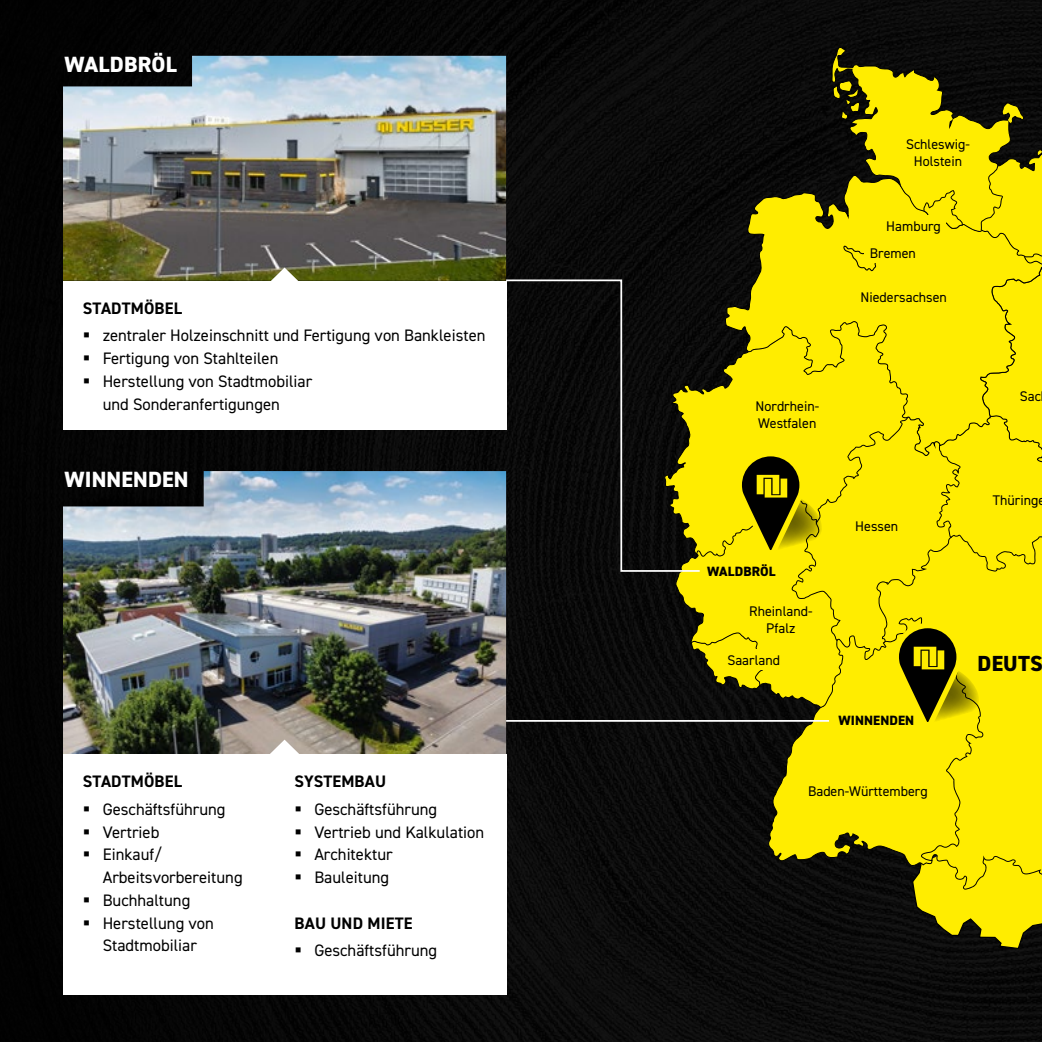
<style>
.page{position:relative;width:1042px;height:1042px;background:#fff}
.page>*{position:absolute;margin:0;border:0;box-sizing:border-box;transform-origin:0 0}
.t1{font:800 22.05px "DIN2014";letter-spacing:.01em;color:#fff}
.t2{font:800 21.88px "DIN2014";letter-spacing:.01em;color:#000}
.t3{font:16.62px/22.8px "DIN2014";color:#000}
.t4{font:700 16.62px "DIN2014";letter-spacing:.01em;color:#000}
.t5{font:14px/16.8px "DIN2014";color:#000;text-align:center}
.t6{font:800 13.47px "DIN2014";letter-spacing:.01em;color:#000}
</style>
<div class="page">
<img style="left:0;top:0;width:1042px;height:1042px">
<img style="left:63px;top:56px;width:443px;height:225px">
<img style="left:63px;top:471px;width:443px;height:283px">
<div style="left:63px;top:281px;width:443px;height:148px;background:#fff"></div>
<svg style="left:269px;top:267px;width:31px;height:14px"></svg>
<div style="left:63px;top:754px;width:443px;height:240px;background:#fff"></div>
<svg style="left:269px;top:739px;width:31px;height:15px"></svg>
<svg style="left:674px;top:47px;width:368px;height:948px;background:#a49903"></svg>
<svg style="left:504px;top:279px;width:197px;height:294px;background:#1d1c0e"></svg>
<hr style="left:506px;top:720px;width:323px;height:2px;background:#fff">
<h1 class="t1" style="left:64px;top:49px;width:114px">WALDBRÖL</h1>
<p class="t4" style="left:83px;top:297px;width:101px">STADTMÖBEL</p>
<p class="t3" style="left:103px;top:324px;width:384px">zentraler Holzeinschnitt und Fertigung von Bankleisten Fertigung von Stahlteilen<br>Herstellung von Stadtmobiliar<br>und Sonderanfertigungen</p>
<h1 class="t1" style="left:64px;top:465px;width:126px">WINNENDEN</h1>
<p class="t4" style="left:83px;top:770px;width:101px">STADTMÖBEL</p>
<p class="t3" style="left:103px;top:797px;width:141px">Geschäftsführung<br>Vertrieb<br>Einkauf/<br>Arbeitsvorbereitung<br>Buchhaltung<br>Herstellung von<br>Stadtmobiliar</p>
<p class="t4" style="left:294px;top:770px;width:93px">SYSTEMBAU</p>
<p class="t3" style="left:314px;top:797px;width:171px">Geschäftsführung<br>Vertrieb und Kalkulation<br>Architektur<br>Bauleitung</p>
<p class="t4" style="left:294px;top:912px;width:119px">BAU UND MIETE</p>
<p class="t3" style="left:314px;top:939px;width:124px">Geschäftsführung</p>
<p class="t5" style="left:906px;top:136px;width:65px">Schleswig-<br>Holstein</p>
<p class="t5" style="left:886px;top:218px;width:56px">Hamburg</p>
<p class="t5" style="left:870px;top:245px;width:48px">Bremen</p>
<p class="t5" style="left:860px;top:289px;width:88px">Niedersachsen</p>
<p class="t5" style="left:755px;top:397px;width:65px;text-align:left">Nordrhein-<br>Westfalen</p>
<p class="t6" style="left:707px;top:562px;width:70px">WALDBRÖL</p>
<p class="t5" style="left:749px;top:603px;width:65px">Rheinland-<br>Pfalz</p>
<p class="t5" style="left:727px;top:652px;width:54px">Saarland</p>
<p class="t5" style="left:855px;top:518px;width:45px">Hessen</p>
<p class="t6" style="left:838px;top:711px;width:77px">WINNENDEN</p>
<p class="t5" style="left:808px;top:782px;width:121px">Baden-Württemberg</p>
<p class="t5" style="left:1020px;top:387px;width:23px">Sac</p>
<p class="t5" style="left:993px;top:491px;width:54px">Thüringe</p>
<h2 class="t2" style="left:977px;top:649px;width:67px">DEUTS</h2>
</div>
